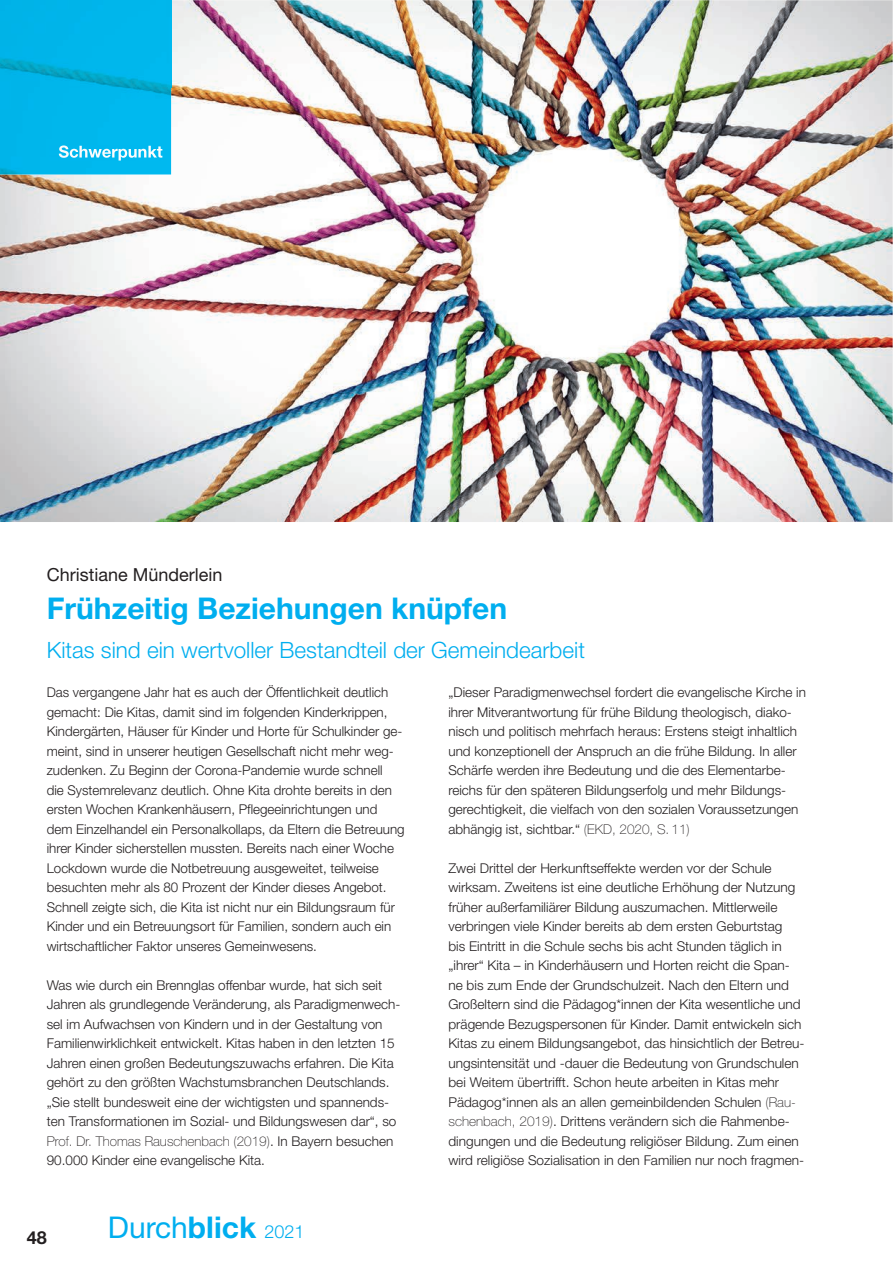
<style>
.page{position:relative;width:893px;height:1263px;background:#fff}
.page>*{position:absolute;margin:0;border:0;box-sizing:border-box;transform-origin:0 0}
.t1{font:700 30px "Helvetica Neue";color:#00aeef}
.t2{font:30px "Helvetica Neue";color:#00aeef}
.t3{font:300 22.5px "Helvetica Neue";color:#00aeef}
.t4{font:18px "Helvetica Neue";color:#231f20}
.t5{font:700 18px "Helvetica Neue";color:#231f20}
.t6{font:300 13.5px/19.5px "Helvetica Neue";color:#231f20}
.s1{font-weight:100}
.s2{font-weight:700}
.s3{font-weight:300;font-size:18px}
</style>
<div class="page">
<img style="left:0;top:0;width:893px;height:522px">
<img style="left:0;top:0;width:171px;height:175px">
<img style="left:49px;top:145px;width:10px;height:16px">
<img style="left:59px;top:145px;width:103px;height:16px">
<h3 class="t4" style="left:47px;top:568px;width:177px">Christiane Münderlein</h3>
<h1 class="t1" style="left:47px;top:598px;width:462px">Frühzeitig Beziehungen knüpfen</h1>
<h2 class="t3" style="left:47px;top:642px;width:540px">Kitas sind ein wertvoller Bestandteil der Gemeindearbeit</h2>
<p class="t6" style="left:47px;top:684px;width:359px">Das vergangene Jahr hat es auch der Öffentlichkeit deutlich gemacht: Die Kitas, damit sind im folgenden Kinderkrippen, Kindergärten, Häuser für Kinder und Horte für Schulkinder ge&shy;meint, sind in unserer heutigen Gesellschaft nicht mehr weg&shy;zudenken. Zu Beginn der Corona-Pandemie wurde schnell<br>die Systemrelevanz deutlich. Ohne Kita drohte bereits in den ersten Wochen Krankenhäusern, Pflegeeinrichtungen und dem Einzelhandel ein Personalkollaps, da Eltern die Betreuung ihrer Kinder sicherstellen mussten. Bereits nach einer Woche Lockdown wurde die Notbetreuung ausgeweitet, teilweise besuchten mehr als 80 Prozent der Kinder dieses Angebot.<br>Schnell zeigte sich, die Kita ist nicht nur ein Bildungsraum für Kinder und ein Betreuungsort für Familien, sondern auch ein wirtschaftlicher Faktor unseres Gemeinwesens.</p>
<p class="t6" style="left:47px;top:977px;width:355px">Was wie durch ein Brennglas offenbar wurde, hat sich seit Jahren als grundlegende Veränderung, als Paradigmenwech&shy;sel im Aufwachsen von Kindern und in der Gestaltung von Familienwirklichkeit entwickelt. Kitas haben in den letzten 15<br>Jahren einen großen Bedeutungszuwachs erfahren. Die Kita gehört zu den größten Wachstumsbranchen Deutschlands. „Sie stellt bundesweit eine der wichtigsten und spannends&shy;ten Transformationen im Sozial- und Bildungswesen dar“, so <span class="s1">Prof. Dr. Thomas Rauschenbach (2019)</span>. In Bayern besuchen 90.000 Kinder eine evangelische Kita.</p>
<p class="t6" style="left:448px;top:684px;width:359px">„Dieser Paradigmenwechsel fordert die evangelische Kirche in ihrer Mitverantwortung für frühe Bildung theologisch, diako&shy;nisch und politisch mehrfach heraus: Erstens steigt inhaltlich und konzeptionell der Anspruch an die frühe Bildung. In aller Schärfe werden ihre Bedeutung und die des Elementarbe&shy;reichs für den späteren Bildungserfolg und mehr Bildungs&shy;gerechtigkeit, die vielfach von den sozialen Voraussetzungen abhängig ist, sichtbar.“ <span class="s1">(EKD, 2020, S. 11)</span></p>
<p class="t6" style="left:448px;top:860px;width:357px">Zwei Drittel der Herkunftseffekte werden vor der Schule wirksam. Zweitens ist eine deutliche Erhöhung der Nutzung früher außerfamiliärer Bildung auszumachen. Mittlerweile verbringen viele Kinder bereits ab dem ersten Geburtstag<br>bis Eintritt in die Schule sechs bis acht Stunden täglich in „ihrer“ Kita – in Kinderhäusern und Horten reicht die Span&shy;ne bis zum Ende der Grundschulzeit. Nach den Eltern und Großeltern sind die Pädagog*innen der Kita wesentliche und prägende Bezugspersonen für Kinder. Damit entwickeln sich Kitas zu einem Bildungsangebot, das hinsichtlich der Betreu&shy;ungsintensität und -dauer die Bedeutung von Grundschulen bei Weitem übertrifft. Schon heute arbeiten in Kitas mehr Pädagog*innen als an allen gemeinbildenden Schulen <span class="s1">(Rau&shy;schenbach, 2019)</span>. Drittens verändern sich die Rahmenbe&shy;dingungen und die Bedeutung religiöser Bildung. Zum einen wird religiöse Sozialisation in den Familien nur noch fragmen-</p>
<h3 class="t5" style="left:27px;top:1231px;width:22px">48</h3>
<h1 class="t2" style="left:108px;top:1217px;width:198px">Durch<span class="s2">blick</span> <span class="s3">2021</span></h1>
</div>
